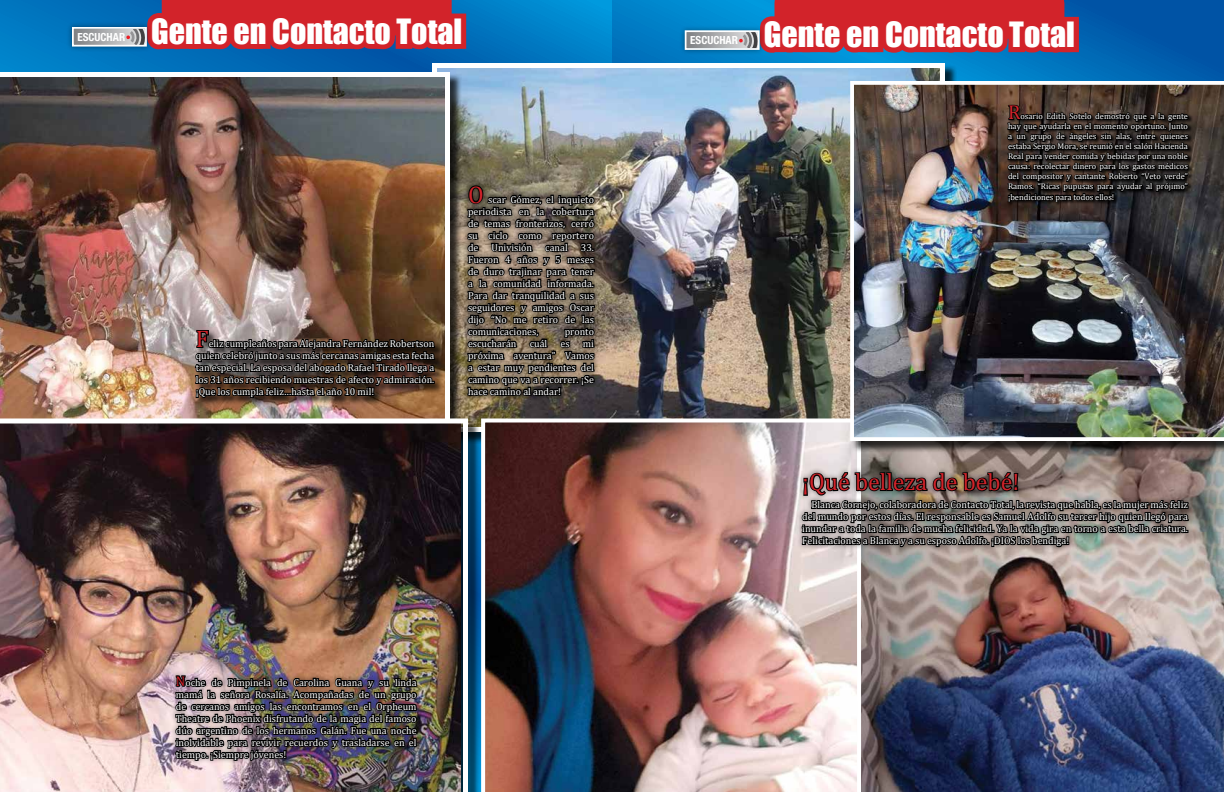
<style>
.page{position:relative;width:1224px;height:792px;background:#fff}
.page>*{position:absolute;margin:0;border:0;box-sizing:border-box;transform-origin:0 0}
.t1{font:32px "Impact";color:#fff}
.t2{font:24px "Cambria";color:#d2232a}
.t3{font:20.1px "Cambria";color:#d2232a}
.t4{font:700 condensed 11.2px "Helvetica Neue";color:#fff}
.t5{font:10px/12px "Cambria";color:#fff;text-align:justify}
.t6{font:8.4px/10px "Cambria";color:#fff;text-align:justify}
.s1{font-size:14px;color:#d2232a}
</style>
<div class="page">
<svg style="left:0;top:0;width:612px;height:72px;background:#0d81c6"></svg>
<svg style="left:612px;top:0;width:612px;height:81px;background:#086bb5"></svg>
<img style="left:438px;top:69px;width:501px;height:351px">
<div style="left:0;top:74px;width:462px;height:442px;background:#000;opacity:.75"></div>
<img style="left:0;top:72px;width:450px;height:346px">
<div style="left:0;top:420px;width:481px;height:372px;background:#000;opacity:.75"></div>
<img style="left:0;top:418px;width:468px;height:374px">
<div style="left:450px;top:14px;width:16px;height:35px;border:10px solid #d2232a"></div>
<div style="left:1062px;top:17px;width:17px;height:35px;border:10px solid #d2232a"></div>
<div style="left:66px;top:22px;width:86px;height:30px;background:#000;opacity:.39"></div>
<svg style="left:73px;top:0;width:390px;height:65px;background:#85405f"></svg>
<div style="left:72px;top:27px;width:75px;height:20px;border:2px solid #fff"></div>
<div style="left:679px;top:25px;width:86px;height:30px;background:#000;opacity:.39"></div>
<svg style="left:686px;top:0;width:389px;height:68px;background:#93506a"></svg>
<div style="left:685px;top:30px;width:75px;height:20px;border:2px solid #fff"></div>
<div style="left:195px;top:329px;width:249px;height:79px;background:#000;opacity:.75"></div>
<svg style="left:194px;top:329px;width:242px;height:70px;background:#342822"></svg>
<div style="left:170px;top:670px;width:253px;height:96px;background:#000;opacity:.45"></div>
<img style="left:174px;top:674px;width:245px;height:88px">
<img style="left:481px;top:418px;width:376px;height:374px">
<img style="left:861px;top:453px;width:363px;height:339px">
<div style="left:852px;top:82px;width:372px;height:371px;background:#000;opacity:.75"></div>
<img style="left:850px;top:81px;width:374px;height:360px">
<div style="left:1007px;top:104px;width:186px;height:103px;background:#000;opacity:.75"></div>
<svg style="left:1006px;top:104px;width:184px;height:99px;background:#1d1815"></svg>
<div style="left:462px;top:180px;width:138px;height:221px;background:#000;opacity:.75"></div>
<svg style="left:466px;top:184px;width:130px;height:213px;background:#463e34"></svg>
<div style="left:797px;top:467px;width:397px;height:85px;background:#000;opacity:.45"></div>
<svg style="left:800px;top:470px;width:390px;height:87px;background:#6b635f"></svg>
<h1 class="t1" style="left:151px;top:6px;width:313px">Gente en Contacto Total</h1>
<h1 class="t1" style="left:764px;top:10px;width:313px">Gente en Contacto Total</h1>
<p class="t4" style="left:77px;top:30px;width:49px">ESCUCHAR</p>
<p class="t4" style="left:690px;top:33px;width:49px">ESCUCHAR</p>
<h2 class="t2" style="left:196px;top:324px;width:14px">F</h2>
<p class="t5" style="left:196px;top:338px;width:240px;text-indent:13px">eliz cumpleaños para Alejandra Fernández Robertson quien celebró junto a sus más cercanas amigas esta fecha tan especial. La esposa del abogado Rafael Tirado llega a los 31 años recibiendo muestras de afecto y admiración. ¡Que los cumpla feliz…hasta el año 10 mil!</p>
<h3 class="t3" style="left:1008px;top:100px;width:14px">R</h3>
<p class="t6" style="left:1008px;top:111px;width:182px;text-indent:12px">osario Edith Sotelo demostró que a la gente hay que ayudarla en el momento oportuno. Junto a un grupo de ángeles sin alas, entre quienes estaba Sergio Mora, se reunió en el salón Hacienda Real para vender comida y bebidas por una noble causa: recolectar dinero para los gastos médicos del compositor y cantante Roberto “Veto verde” Ramos. “Ricas pupusas para ayudar al prójimo”</p>
<h2 class="t2" style="left:468px;top:180px;width:17px">O</h2>
<p class="t6" style="left:1008px;top:192px;width:108px">¡bendiciones para todos ellos!</p>
<p class="t5" style="left:468px;top:193px;width:128px;text-indent:20px">scar Gómez, el inquieto periodista en la cobertura de temas fronterizos, cerró su ciclo como reportero de</p>
<p class="t5" style="left:492px;top:241px;width:42px">Univisión</p>
<p class="t5" style="left:545px;top:241px;width:24px">canal</p>
<p class="t5" style="left:468px;top:241px;width:128px;text-indent:113px">33.<br>Fueron 4 años y 5 meses de duro trajinar para tener a la comunidad informada.<br>Para dar tranquilidad a sus seguidores y amigos Oscar dijo “No me retiro de las comunicaciones,</p>
<p class="t5" style="left:565px;top:325px;width:31px">pronto</p>
<p class="t5" style="left:468px;top:337px;width:50px">escucharán</p>
<p class="t5" style="left:530px;top:337px;width:19px">cuál</p>
<p class="t5" style="left:560px;top:337px;width:11px">es</p>
<p class="t5" style="left:468px;top:337px;width:128px;text-indent:115px">mi próxima aventura” Vamos a estar muy pendientes del camino que va a recorrer. ¡Se hace camino al andar!</p>
<h2 class="t2" style="left:802px;top:467px;width:219px">¡Qué belleza de bebé!</h2>
<p class="t5" style="left:802px;top:499px;width:387px;text-indent:9px">Blanca Cornejo, colaboradora de Contacto Total, la revista que habla, es la mujer más feliz del mundo por estos días. El responsable es Samuel Adolfo su tercer hijo quien llegó para inundar a toda la familia de mucha felicidad. Ya la vida gira en torno a esta bella criatura.<br>Felicitaciones a Blanca y a su esposo Adolfo. ¡DIOS los bendiga!</p>
<p class="t5" style="left:176px;top:676px;width:242px"><span class="s1">N</span>oche de Pimpinela de Carolina Guana y su linda mamá la señora Rosalía. Acompañadas de un grupo de cercanos amigos las encontramos en el Orpheum Theatre de Phoenix disfrutando de la magia del famoso dúo argentino de los hermanos Galán. Fue una noche inolvidable para revivir recuerdos y trasladarse en el tiempo. ¡Siempre jóvenes!</p>
</div>
